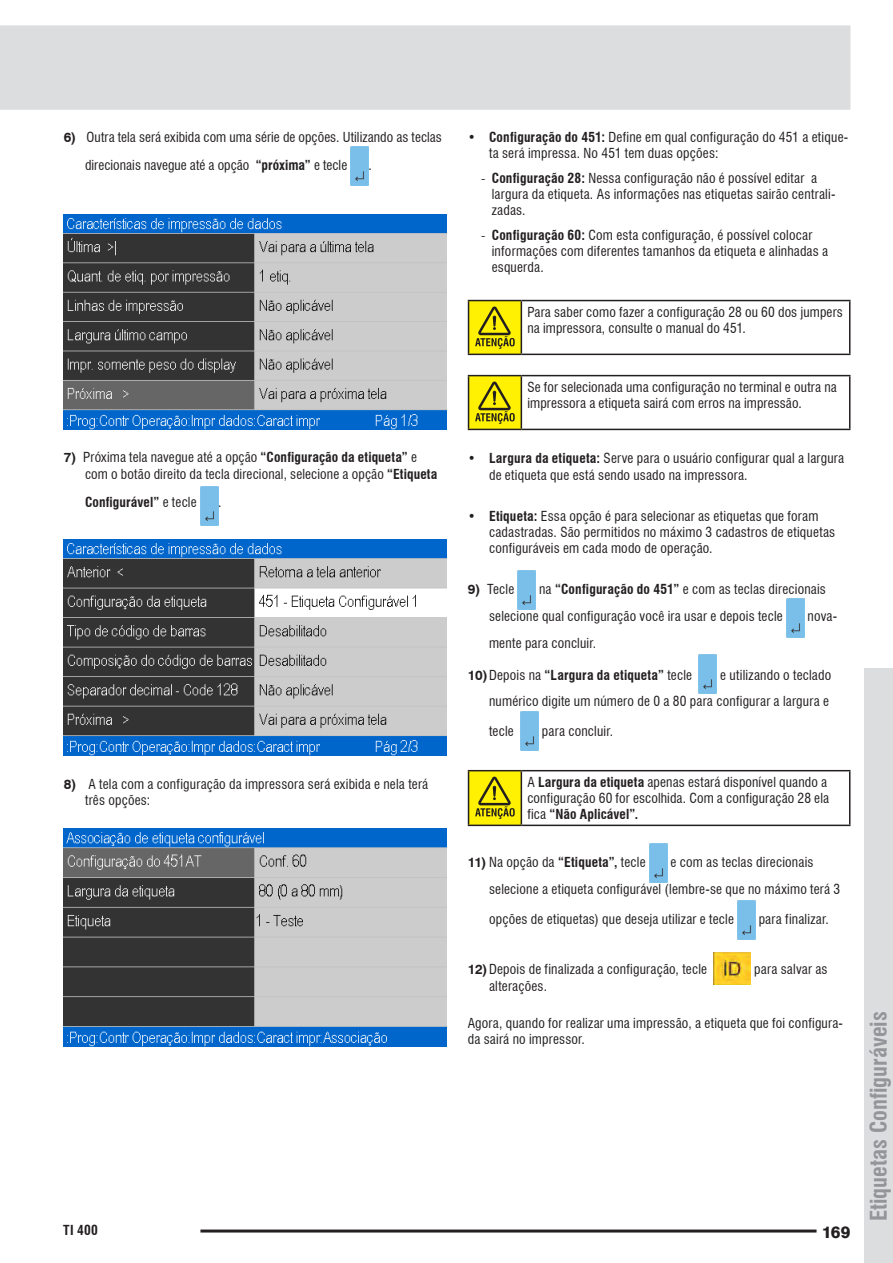
<style>
.page{position:relative;width:893px;height:1263px;background:#fff}
.page>*{position:absolute;margin:0;border:0;box-sizing:border-box;transform-origin:0 0}
.t1{font:700 condensed 22.5px "Swiss 721 BT";color:#939598}
.t2{font:800 16.5px "Swiss 721 BT";color:#231f20}
.Texto_Tabela{font:condensed 13.5px/16.2px "Swiss 721 BT";letter-spacing:.015em;color:#231f20}
.Texto{font:condensed 13.5px/16.2px "Swiss 721 BT";letter-spacing:.015em;color:#231f20}
.t3{font:700 condensed 13.5px "Swiss 721 BT";letter-spacing:.01em;color:#231f20}
.s1{font-weight:700;font-stretch:normal}
.s2{font-weight:700}
.s3{font-weight:400}
.s4{font-weight:300;font-stretch:normal}
.s5{font-stretch:normal}
</style>
<div class="page">
<div style="left:0;top:25px;width:850px;height:85px;background:#dcdddf"></div>
<div style="left:864px;top:668px;width:29px;height:595px;background:#dcdddf"></div>
<hr style="left:200px;top:1229px;width:616px;height:3px;background:#231f20">
<div style="left:468px;top:301px;width:53px;height:53px;background:#fff101"></div>
<hr style="left:468px;top:300px;width:53px;height:1px;background:#231f20">
<hr style="left:468px;top:301px;width:1px;height:53px;background:#231f20">
<hr style="left:521px;top:300px;width:329px;height:1px;background:#231f20">
<hr style="left:521px;top:301px;width:1px;height:53px;background:#231f20">
<hr style="left:849px;top:301px;width:1px;height:53px;background:#231f20">
<hr style="left:468px;top:354px;width:53px;height:1px;background:#231f20">
<hr style="left:521px;top:354px;width:329px;height:1px;background:#231f20">
<svg style="left:475px;top:307px;width:40px;height:42px"></svg>
<div style="left:468px;top:376px;width:53px;height:53px;background:#fff101"></div>
<hr style="left:468px;top:375px;width:53px;height:1px;background:#231f20">
<hr style="left:468px;top:376px;width:1px;height:53px;background:#231f20">
<hr style="left:521px;top:375px;width:329px;height:1px;background:#231f20">
<hr style="left:521px;top:376px;width:1px;height:53px;background:#231f20">
<hr style="left:849px;top:376px;width:1px;height:53px;background:#231f20">
<hr style="left:468px;top:429px;width:53px;height:1px;background:#231f20">
<hr style="left:521px;top:429px;width:329px;height:1px;background:#231f20">
<svg style="left:475px;top:382px;width:40px;height:42px"></svg>
<img style="left:518px;top:570px;width:18px;height:39px">
<img style="left:786px;top:598px;width:18px;height:39px">
<img style="left:699px;top:654px;width:18px;height:39px">
<img style="left:520px;top:712px;width:19px;height:39px">
<div style="left:468px;top:771px;width:53px;height:54px;background:#fff101"></div>
<hr style="left:468px;top:770px;width:53px;height:1px;background:#231f20">
<hr style="left:468px;top:771px;width:1px;height:54px;background:#231f20">
<hr style="left:521px;top:770px;width:329px;height:1px;background:#231f20">
<hr style="left:521px;top:771px;width:1px;height:54px;background:#231f20">
<hr style="left:849px;top:771px;width:1px;height:54px;background:#231f20">
<hr style="left:468px;top:825px;width:53px;height:1px;background:#231f20">
<hr style="left:521px;top:825px;width:329px;height:1px;background:#231f20">
<svg style="left:475px;top:777px;width:40px;height:42px"></svg>
<img style="left:649px;top:843px;width:18px;height:39px">
<img style="left:737px;top:900px;width:18px;height:39px">
<img style="left:714px;top:952px;width:37px;height:33px">
<img style="left:350px;top:147px;width:18px;height:38px">
<img style="left:64px;top:214px;width:382px;height:216px">
<img style="left:200px;top:487px;width:18px;height:38px">
<img style="left:64px;top:539px;width:382px;height:217px">
<img style="left:64px;top:828px;width:382px;height:218px">
<p class="Texto_Tabela" style="left:85px;top:123px;width:358px;line-height:28.5px;text-indent:-21px"><span class="s1">6)</span> Outra tela será exibida com uma série de opções. Utilizando as teclas direcionais navegue até a opção <span class="s2">“próxima”</span> e tecle</p>
<p class="Texto_Tabela" style="left:368px;top:157px;width:5px">.</p>
<p class="Texto_Tabela" style="left:85px;top:449px;width:354px;text-indent:-21px"><span class="s1">7)</span> Próxima tela navegue até a opção <span class="s2">“Configuração da etiqueta”</span> e com o botão direito da tecla direcional, selecione a opção <span class="s2">“Etiqueta</span></p>
<p class="t3" style="left:85px;top:494px;width:113px">Configurável” <span class="s3">e tecle</span></p>
<p class="Texto_Tabela" style="left:218px;top:494px;width:5px">.</p>
<p class="Texto_Tabela" style="left:85px;top:775px;width:345px;text-indent:-21px"><span class="s1">8)</span> A tela com a configuração da impressora será exibida e nela terá três opções:</p>
<p class="Texto_Tabela" style="left:489px;top:129px;width:361px;text-indent:-21px">• <span class="s2">Configuração do 451:</span> Define em qual configuração do 451 a etique&shy;ta será impressa. No 451 tem duas opções:</p>
<p class="Texto_Tabela" style="left:492px;top:170px;width:345px;text-indent:-11px"><span class="s4">-</span> <span class="s2">Configuração 28:</span> Nessa configuração não é possível editar a largura da etiqueta. As informações nas etiquetas sairão centrali&shy;zadas.</p>
<p class="Texto_Tabela" style="left:492px;top:227px;width:338px;text-indent:-11px"><span class="s4">-</span> <span class="s2">Configuração 60:</span> Com esta configuração, é possível colocar informações com diferentes tamanhos da etiqueta e alinhadas a esquerda.</p>
<p class="Texto_Tabela" style="left:527px;top:304px;width:317px">Para saber como fazer a configuração 28 ou 60 dos jumpers na impressora, consulte o manual do 451.</p>
<p class="Texto_Tabela" style="left:527px;top:379px;width:311px">Se for selecionada uma configuração no terminal e outra na impressora a etiqueta sairá com erros na impressão.</p>
<p class="Texto_Tabela" style="left:489px;top:450px;width:357px;text-indent:-21px">• <span class="s2">Largura da etiqueta:</span> Serve para o usuário configurar qual a largura de etiqueta que está sendo usado na impressora.</p>
<p class="Texto_Tabela" style="left:489px;top:507px;width:348px;text-indent:-21px">• <span class="s2">Etiqueta:</span> Essa opção é para selecionar as etiquetas que foram cadastradas. São permitidos no máximo 3 cadastros de etiquetas configuráveis em cada modo de operação.</p>
<p class="Texto_Tabela" style="left:468px;top:581px;width:48px"><span class="s1">9)</span> Tecle</p>
<p class="Texto_Tabela" style="left:489px;top:576px;width:338px;line-height:27px;text-indent:50px">na <span class="s2">“Configuração do 451”</span> e com as teclas direcionais selecione qual configuração você ira usar e depois tecle</p>
<p class="Texto_Tabela" style="left:807px;top:608px;width:31px">nova-</p>
<p class="Texto_Tabela" style="left:489px;top:635px;width:109px">mente para concluir.</p>
<p class="t3" style="left:468px;top:667px;width:226px"><span class="s5">10)</span><span class="s3">Depois na</span> “Largura da etiqueta” <span class="s3">tecle</span></p>
<p class="Texto_Tabela" style="left:489px;top:663px;width:344px;line-height:25.5px;text-align:right">e utilizando o teclado<br>numérico digite um número de 0 a 80 para configurar a largura e</p>
<p class="Texto_Tabela" style="left:489px;top:723px;width:26px">tecle</p>
<p class="Texto_Tabela" style="left:542px;top:723px;width:73px">para concluir.</p>
<p class="Texto_Tabela" style="left:527px;top:774px;width:303px">A <span class="s2">Largura da etiqueta</span> apenas estará disponível quando a configuração 60 for escolhida. Com a configuração 28 ela fica <span class="s2">“Não Aplicável”.</span></p>
<p class="Texto_Tabela" style="left:468px;top:854px;width:179px"><span class="s1">11)</span> Na opção da <span class="s2">“Etiqueta”,</span> tecle</p>
<p class="Texto_Tabela" style="left:489px;top:849px;width:353px;line-height:27px;text-indent:181px">e com as teclas direcionais selecione a etiqueta configurável (lembre-se que no máximo terá 3</p>
<p class="Texto_Tabela" style="left:489px;top:911px;width:246px">opções de etiquetas) que deseja utilizar e tecle</p>
<p class="Texto_Tabela" style="left:759px;top:911px;width:72px">para finalizar.</p>
<p class="Texto_Tabela" style="left:468px;top:961px;width:241px"><span class="s1">12)</span>Depois de finalizada a configuração, tecle</p>
<p class="Texto_Tabela" style="left:754px;top:961px;width:75px">para salvar as</p>
<p class="Texto_Tabela" style="left:489px;top:978px;width:59px">alterações.</p>
<p class="Texto" style="left:468px;top:1014px;width:377px">Agora, quando for realizar uma impressão, a etiqueta que foi configura&shy;da sairá no impressor.</p>
<p class="t3" style="left:63px;top:1222px;width:36px">TI 400</p>
<p class="t2" style="left:822px;top:1222px;width:30px">169</p>
<h1 class="t1" style="left:865px;top:1221px;width:211px;rotate:-90deg">Etiquetas Configuráveis</h1>
</div>
